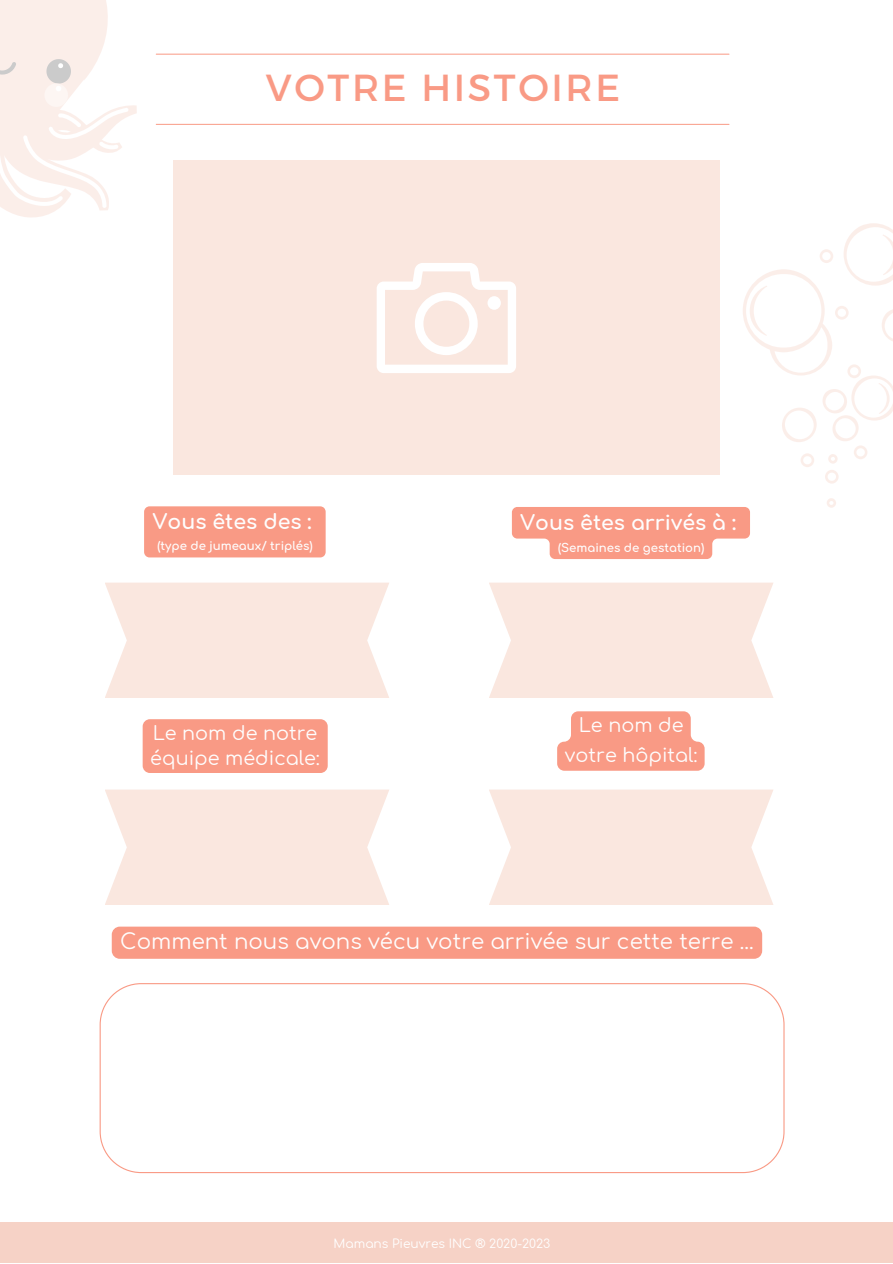
<style>
.page{position:relative;width:893px;height:1264px;background:#fff}
.page>*{position:absolute;margin:0;border:0;box-sizing:border-box;transform-origin:0 0}
.t1{font:37.65px "Montserrat";letter-spacing:.07em;color:#f99a85}
.t2{font:21.3px "Comfortaa";color:#fefefe}
.t3{font:700 20.55px "Comfortaa";color:#fefefe}
.t4{font:19.2px/24.8px "Comfortaa";color:#fefefe}
.t5{font:12.15px "Comfortaa";color:#fff}
.t6{font:700 11.7px "Comfortaa";color:#fefefe}
</style>
<div class="page">
<svg style="left:0;top:0;width:137px;height:218px"></svg>
<hr style="left:156px;top:124px;width:573px;height:1px;background:#f99a85">
<hr style="left:156px;top:54px;width:573px;height:1px;background:#f99a85">
<div style="left:173px;top:160px;width:546px;height:315px;background:#fae7df"></div>
<div style="left:0;top:1221px;width:892px;height:41px;background:#f6d2c6"></div>
<svg style="left:377px;top:263px;width:139px;height:110px"></svg>
<svg style="left:105px;top:582px;width:284px;height:116px;background:#fae8e1"></svg>
<div style="left:144px;top:506px;width:181px;height:51px;background:#f99a85"></div>
<svg style="left:512px;top:507px;width:238px;height:52px;background:#f9a694"></svg>
<svg style="left:100px;top:983px;width:684px;height:190px"></svg>
<svg style="left:827px;top:498px;width:9px;height:10px"></svg>
<svg style="left:743px;top:223px;width:149px;height:260px"></svg>
<div style="left:143px;top:719px;width:185px;height:54px;background:#f99a85;border-radius:7px"></div>
<div style="left:112px;top:926px;width:650px;height:32px;background:#f99a85"></div>
<svg style="left:557px;top:711px;width:147px;height:59px;background:#f9a491"></svg>
<svg style="left:489px;top:582px;width:284px;height:116px;background:#fae8e1"></svg>
<svg style="left:489px;top:789px;width:284px;height:116px;background:#fae8e1"></svg>
<svg style="left:105px;top:789px;width:284px;height:116px;background:#fae8e1"></svg>
<p class="t1" style="left:266px;top:63px;width:355px">VOTRE HISTOIRE</p>
<p class="t3" style="left:152px;top:511px;width:161px">Vous êtes des :</p>
<p class="t6" style="left:157px;top:540px;width:157px">(type de jumeaux/ triplés)</p>
<p class="t4" style="left:150px;top:721px;width:171px">Le nom de notre équipe médicale:</p>
<p class="t3" style="left:520px;top:511px;width:217px">Vous êtes arrivés à :</p>
<p class="t6" style="left:558px;top:541px;width:148px">(Semaines de gestation)</p>
<p class="t4" style="left:565px;top:710px;width:134px;line-height:30.3px;text-align:center">Le nom de votre hôpital:</p>
<p class="t2" style="left:120px;top:930px;width:635px">Comment nous avons vécu votre arrivée sur cette terre ...</p>
<p class="t5" style="left:333px;top:1236px;width:218px">Mamans Pieuvres INC ® 2020-2023</p>
</div>
